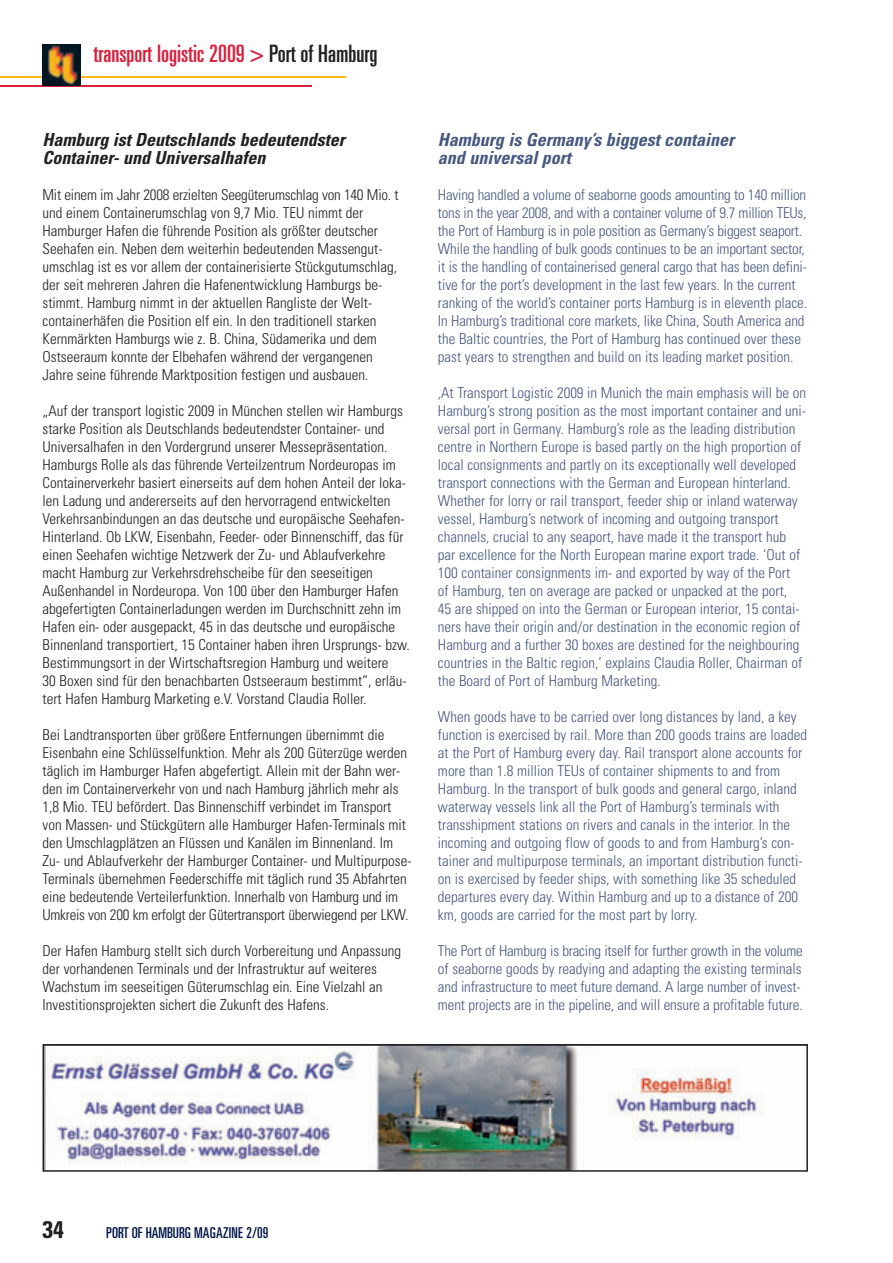
<style>
.page{position:relative;width:893px;height:1263px;background:#fff}
.page>*{position:absolute;margin:0;border:0;box-sizing:border-box;transform-origin:0 0}
.t1{font:ultra-condensed 24px "Univers";color:#da1f3d}
.t2{font:700 condensed 24px "Univers";color:#231f20}
.t3{font:italic 700 condensed 18px/18px "Univers";color:#231f20}
.t4{font:italic 700 condensed 18px/18px "Univers";color:#475983}
.t5{font:300 condensed 15px/18px "Univers";color:#475983}
.t6{font:300 condensed 15px/18px "Univers";color:#231f20}
.t7{font:ultra-condensed 15px "Univers";color:#00174a}
.s1{color:#231f20}
</style>
<div class="page">
<img style="left:43px;top:1044px;width:765px;height:128px">
<hr style="left:0;top:76px;width:346px;height:1px;background:#fcb814">
<hr style="left:0;top:85px;width:312px;height:2px;background:#da1f3d">
<img style="left:43px;top:45px;width:38px;height:40px">
<h1 class="t1" style="left:94px;top:40px;width:285px">transport logistic 2009 &gt; <span class="s1">Port of Hamburg</span></h1>
<p class="t3" style="left:43px;top:130px;width:304px">Hamburg ist Deutschlands bedeutendster<br>Container- und Universalhafen</p>
<p class="t6" style="left:43px;top:185px;width:358px">Mit einem im Jahr 2008 erzielten Seegüterumschlag von 140 Mio. t und einem Containerumschlag von 9,7 Mio. TEU nimmt der Hamburger Hafen die führende Position als größter deutscher Seehafen ein. Neben dem weiterhin bedeutenden Massengut - umschlag ist es vor allem der containerisierte Stückgutumschlag, der seit mehreren Jahren die Hafenentwicklung Hamburgs be - stimmt. Hamburg nimmt in der aktuellen Rangliste der Welt - containerhäfen die Position elf ein. In den traditionell starken Kernmärkten Hamburgs wie z. B. China, Südamerika und dem Ostseeraum konnte der Elbehafen während der vergangenen Jahre seine führende Marktposition festigen und ausbauen.</p>
<p class="t6" style="left:43px;top:401px;width:369px">„Auf der transport logistic 2009 in München stellen wir Hamburgs starke Position als Deutschlands bedeutendster Container- und Universalhafen in den Vordergrund unserer Messepräsentation.<br>Hamburgs Rolle als das führende Verteilzentrum Nordeuropas im Containerverkehr basiert einerseits auf dem hohen Anteil der loka&shy;len Ladung und andererseits auf den hervorragend entwickelten Verkehrsanbindungen an das deutsche und europäische Seehafen-Hinterland. Ob LKW, Eisenbahn, Feeder- oder Binnenschiff, das für einen Seehafen wichtige Netzwerk der Zu- und Ablaufverkehre macht Hamburg zur Verkehrsdrehscheibe für den seeseitigen Außenhandel in Nordeuropa. Von 100 über den Hamburger Hafen abgefertigten Containerladungen werden im Durchschnitt zehn im Hafen ein- oder ausgepackt, 45 in das deutsche und europäische Binnenland transportiert, 15 Container haben ihren Ursprungs- bzw.<br>Bestimmungsort in der Wirtschaftsregion Hamburg und weitere<br>30 Boxen sind für den benachbarten Ostseeraum bestimmt“, erläu&shy;tert Hafen Hamburg Marketing e.V. Vorstand Claudia Roller.</p>
<p class="t6" style="left:43px;top:725px;width:371px">Bei Landtransporten über größere Entfernungen übernimmt die Eisenbahn eine Schlüsselfunktion. Mehr als 200 Güterzüge werden täglich im Hamburger Hafen abgefertigt. Allein mit der Bahn wer&shy;den im Containerverkehr von und nach Hamburg jährlich mehr als 1,8 Mio. TEU befördert. Das Binnenschiff verbindet im Transport von Massen- und Stückgütern alle Hamburger Hafen-Terminals mit den Umschlagplätzen an Flüssen und Kanälen im Binnenland. Im Zu- und Ablaufverkehr der Hamburger Container- und Multipurpose-Terminals übernehmen Feederschiffe mit täglich rund 35 Abfahrten eine bedeutende Verteilerfunktion. Innerhalb von Hamburg und im Umkreis von 200 km erfolgt der Gütertransport überwiegend per LKW.</p>
<p class="t6" style="left:43px;top:941px;width:360px">Der Hafen Hamburg stellt sich durch Vorbereitung und Anpassung der vorhandenen Terminals und der Infrastruktur auf weiteres Wachstum im seeseitigen Güterumschlag ein. Eine Vielzahl an Investitionsprojekten sichert die Zukunft des Hafens.</p>
<p class="t4" style="left:438px;top:130px;width:298px">Hamburg is Germany’s biggest container and universal port</p>
<p class="t5" style="left:438px;top:185px;width:371px">Having handled a volume of seaborne goods amounting to 140 million tons in the year 2008, and with a container volume of 9.7 million TEUs, the Port of Hamburg is in pole position as Germany’s biggest seaport.<br>While the handling of bulk goods continues to be an important sector, it is the handling of containerised general cargo that has been defini&shy;tive for the port’s development in the last few years. In the current ranking of the world’s container ports Hamburg is in eleventh place.<br>In Hamburg’s traditional core markets, like China, South America and the Baltic countries, the Port of Hamburg has continued over these past years to strengthen and build on its leading market position.</p>
<p class="t5" style="left:438px;top:383px;width:370px">,At Transport Logistic 2009 in Munich the main emphasis will be on Hamburg’s strong position as the most important container and uni&shy;versal port in Germany. Hamburg’s role as the leading distribution centre in Northern Europe is based partly on the high proportion of local consignments and partly on its exceptionally well developed transport connections with the German and European hinterland.<br>Whether for lorry or rail transport, feeder ship or inland waterway vessel, Hamburg’s network of incoming and outgoing transport channels, crucial to any seaport, have made it the transport hub par excellence for the North European marine export trade. ‘Out of 100 container consignments im- and exported by way of the Port<br>of Hamburg, ten on average are packed or unpacked at the port,<br>45 are shipped on into the German or European interior, 15 contai&shy;ners have their origin and/or destination in the economic region of Hamburg and a further 30 boxes are destined for the neighbouring countries in the Baltic region,’ explains Claudia Roller, Chairman of the Board of Port of Hamburg Marketing.</p>
<p class="t5" style="left:438px;top:707px;width:371px">When goods have to be carried over long distances by land, a key function is exercised by rail. More than 200 goods trains are loaded at the Port of Hamburg every day. Rail transport alone accounts for more than 1.8 million TEUs of container shipments to and from Hamburg. In the transport of bulk goods and general cargo, inland waterway vessels link all the Port of Hamburg’s terminals with transshipment stations on rivers and canals in the interior. In the incoming and outgoing flow of goods to and from Hamburg’s con&shy;tainer and multipurpose terminals, an important distribution functi&shy;on is exercised by feeder ships, with something like 35 scheduled departures every day. Within Hamburg and up to a distance of 200 km, goods are carried for the most part by lorry.</p>
<p class="t5" style="left:438px;top:941px;width:366px">The Port of Hamburg is bracing itself for further growth in the volume of seaborne goods by readying and adapting the existing terminals and infrastructure to meet future demand. A large number of invest&shy;ment projects are in the pipeline, and will ensure a profitable future.</p>
<h1 class="t2" style="left:43px;top:1214px;width:23px">34</h1>
<p class="t7" style="left:106px;top:1224px;width:164px">PORT OF HAMBURG MAGAZINE 2/09</p>
</div>
